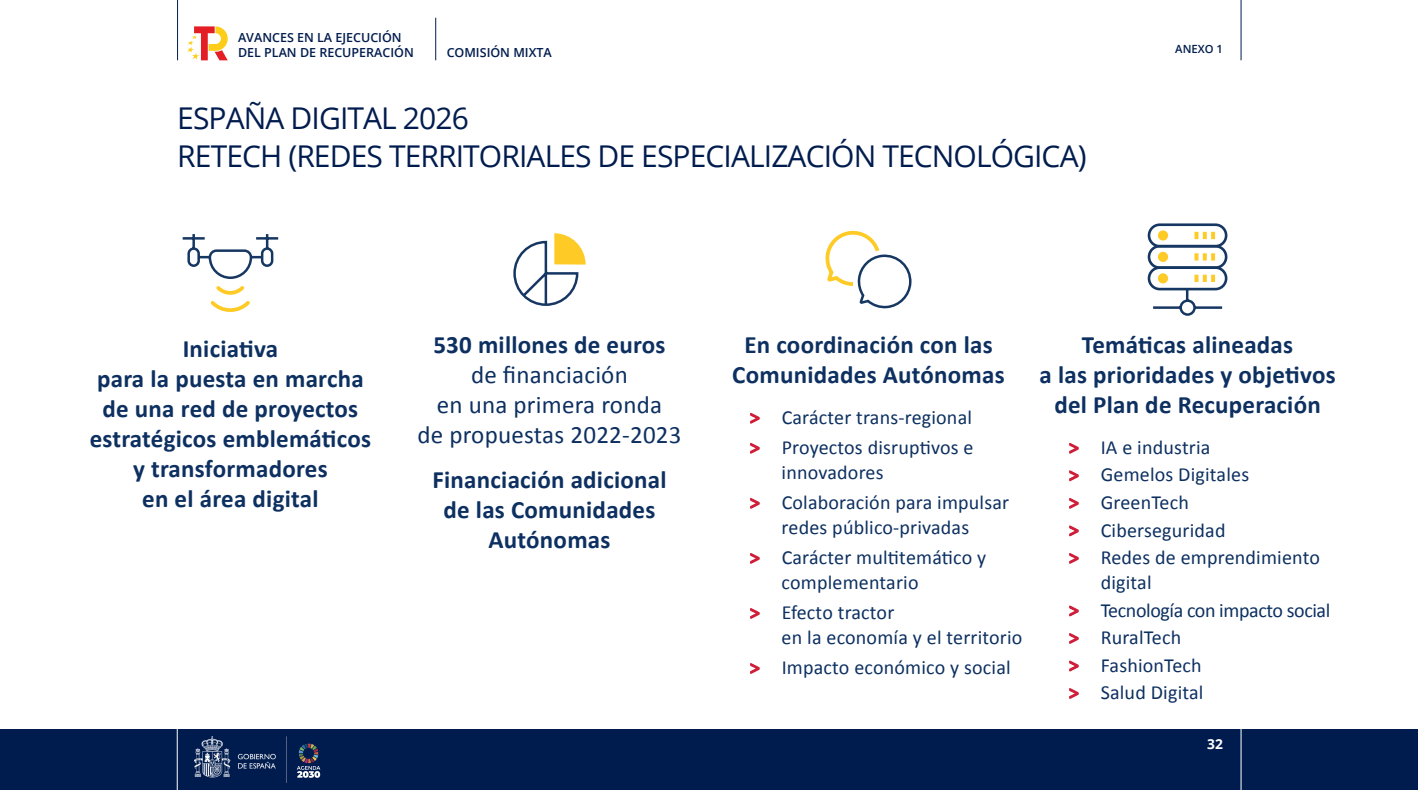
<style>
.page{position:relative;width:1418px;height:790px;background:#fff}
.page>*{position:absolute;margin:0;border:0;box-sizing:border-box;transform-origin:0 0}
.t1{font:30px "Open Sans";letter-spacing:-.03em;color:#001c4e}
.t2{font:700 25px/30px "Calibri";letter-spacing:.01em;color:#0d3061;text-align:center}
.t3{font:25px "Calibri";letter-spacing:.01em;color:#0d3061}
.t4{font:20px "Calibri";letter-spacing:.01em;color:#0d3061}
.t5{font:20px "Calibri";letter-spacing:-.02em;color:#0d3061}
.t6{font:700 13.75px "Open Sans";color:#fff}
.t7{font:600 12.5px/15px "Open Sans";color:#001c4e}
.t8{font:600 11.25px "Open Sans";color:#001c4e}
.s1{color:#d01e39}
</style>
<div class="page">
<hr style="left:177px;top:0;width:1px;height:60px;background:#001c4e">
<hr style="left:435px;top:18px;width:1px;height:42px;background:#001c4e">
<div style="left:0;top:729px;width:1417px;height:60px;background:#001c4e"></div>
<img style="left:194px;top:736px;width:93px;height:46px">
<svg style="left:297px;top:743px;width:23px;height:34px"></svg>
<hr style="left:1240px;top:728px;width:1px;height:61px;background:#fff">
<hr style="left:177px;top:728px;width:1px;height:61px;background:#fff">
<hr style="left:1240px;top:0;width:1px;height:60px;background:#001c4e">
<svg style="left:187px;top:26px;width:41px;height:34px"></svg>
<svg style="left:825px;top:231px;width:87px;height:77px"></svg>
<svg style="left:513px;top:233px;width:72px;height:73px"></svg>
<div style="left:1147px;top:223px;width:80px;height:24px;border:3px solid #173763;border-radius:11px"></div>
<div style="left:1157px;top:230px;width:11px;height:10px;background:#fecb26;border-radius:50%"></div>
<svg style="left:1194px;top:232px;width:20px;height:7px"></svg>
<div style="left:1147px;top:245px;width:80px;height:24px;border:3px solid #173763;border-radius:11px"></div>
<div style="left:1157px;top:252px;width:11px;height:10px;background:#fecb26;border-radius:50%"></div>
<svg style="left:1194px;top:253px;width:20px;height:7px"></svg>
<div style="left:1147px;top:266px;width:80px;height:24px;border:3px solid #173763;border-radius:11px"></div>
<svg style="left:1150px;top:274px;width:74px;height:42px"></svg>
<svg style="left:182px;top:234px;width:97px;height:78px"></svg>
<p class="t7" style="left:238px;top:29px;width:177px">AVANCES EN LA EJECUCIÓN<br>DEL PLAN DE RECUPERACIÓN</p>
<p class="t7" style="left:446px;top:44px;width:107px">COMISIÓN MIXTA</p>
<p class="t1" style="left:177px;top:98px;width:293px">ESPAÑA DIGITAL 2026</p>
<p class="t1" style="left:177px;top:135px;width:910px">RETECH (REDES TERRITORIALES DE ESPECIALIZACIÓN TECNOLÓGICA)</p>
<p class="t8" style="left:1175px;top:41px;width:49px">ANEXO 1</p>
<p class="t2" style="left:183px;top:332px;width:97px">Iniciativa</p>
<p class="t2" style="left:97px;top:362px;width:268px">para la puesta en marcha</p>
<p class="t2" style="left:103px;top:392px;width:257px">de una red de proyectos</p>
<p class="t2" style="left:90px;top:422px;width:283px">estratégicos emblemáticos</p>
<p class="t2" style="left:133px;top:452px;width:196px">y transformadores</p>
<p class="t2" style="left:142px;top:482px;width:178px">en el área digital</p>
<p class="t2" style="left:433px;top:329px;width:234px">530 millones de euros</p>
<p class="t3" style="left:471px;top:359px;width:158px">de financiación</p>
<p class="t3" style="left:436px;top:389px;width:227px">en una primera ronda</p>
<p class="t3" style="left:417px;top:419px;width:266px">de propuestas 2022-2023</p>
<p class="t2" style="left:432px;top:463px;width:236px">Financiación adicional</p>
<p class="t2" style="left:443px;top:493px;width:213px">de las Comunidades</p>
<p class="t2" style="left:488px;top:523px;width:123px">Autónomas</p>
<p class="t2" style="left:744px;top:329px;width:250px">En coordinación con las</p>
<p class="t2" style="left:732px;top:359px;width:274px">Comunidades Autónomas</p>
<p class="t4" style="left:749px;top:404px;width:224px"><span class="s1">&gt;</span> Carácter trans-regional</p>
<p class="t4" style="left:749px;top:434px;width:225px"><span class="s1">&gt;</span> Proyectos disruptivos e</p>
<p class="t4" style="left:781px;top:459px;width:103px">innovadores</p>
<p class="t4" style="left:749px;top:489px;width:261px"><span class="s1">&gt;</span> Colaboración para impulsar</p>
<p class="t4" style="left:781px;top:514px;width:189px">redes público-privadas</p>
<p class="t4" style="left:749px;top:544px;width:238px"><span class="s1">&gt;</span> Carácter multitemático y</p>
<p class="t4" style="left:781px;top:569px;width:138px">complementario</p>
<p class="t4" style="left:749px;top:599px;width:146px"><span class="s1">&gt;</span> Efecto tractor</p>
<p class="t4" style="left:781px;top:624px;width:242px">en la economía y el territorio</p>
<p class="t4" style="left:749px;top:654px;width:262px"><span class="s1">&gt;</span> Impacto económico y social</p>
<p class="t2" style="left:1081px;top:329px;width:213px">Temáticas alineadas</p>
<p class="t2" style="left:1039px;top:359px;width:298px">a las prioridades y objetivos del Plan de Recuperación</p>
<p class="t4" style="left:1068px;top:434px;width:143px"><span class="s1">&gt;</span> IA e industria</p>
<p class="t4" style="left:1068px;top:462px;width:182px"><span class="s1">&gt;</span> Gemelos Digitales</p>
<p class="t4" style="left:1068px;top:489px;width:122px"><span class="s1">&gt;</span> GreenTech</p>
<p class="t4" style="left:1068px;top:517px;width:158px"><span class="s1">&gt;</span> Ciberseguridad</p>
<p class="t4" style="left:1068px;top:544px;width:253px"><span class="s1">&gt;</span> Redes de emprendimiento</p>
<p class="t4" style="left:1100px;top:569px;width:52px">digital</p>
<p class="t5" style="left:1068px;top:597px;width:263px"><span class="s1">&gt;</span> Tecnología con impacto social</p>
<p class="t4" style="left:1068px;top:624px;width:114px"><span class="s1">&gt;</span> RuralTech</p>
<p class="t4" style="left:1068px;top:652px;width:134px"><span class="s1">&gt;</span> FashionTech</p>
<p class="t4" style="left:1068px;top:679px;width:136px"><span class="s1">&gt;</span> Salud Digital</p>
<p class="t6" style="left:1207px;top:733px;width:17px">32</p>
</div>
